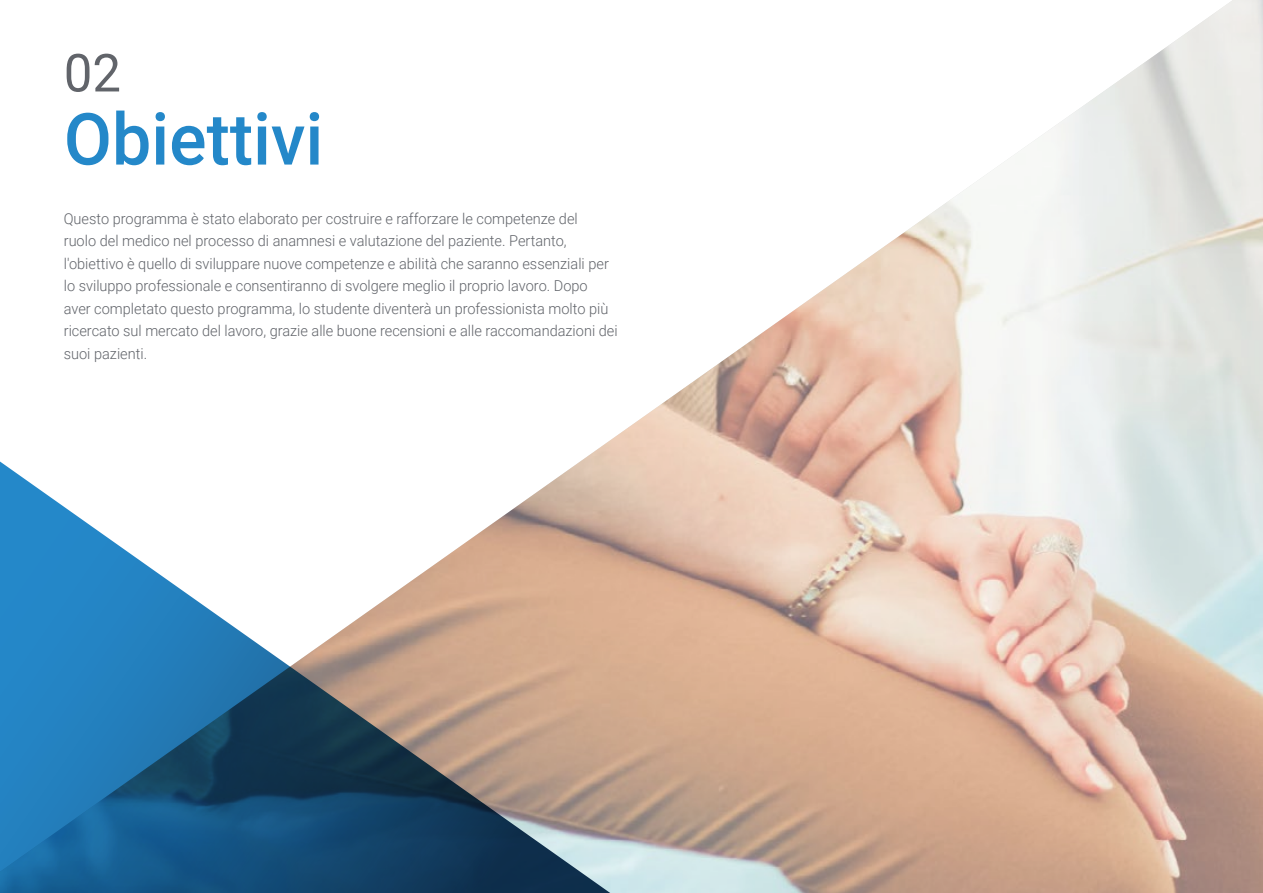
<style>
.page{position:relative;width:1263px;height:893px;background:#fff}
.page>*{position:absolute;margin:0;border:0;box-sizing:border-box;transform-origin:0 0}
.t1{font:500 72px "Roboto";color:#2488c9}
.t2{font:52.5px "Roboto";color:#61646a}
.t3{font:300 15px/22.5px "Roboto";color:#61646a}
</style>
<div class="page">
<img style="left:602px;top:0;width:661px;height:893px">
<svg style="left:0;top:446px;width:640px;height:447px"></svg>
<h2 class="t2" style="left:64px;top:36px;width:59px">02</h2>
<h1 class="t1" style="left:64px;top:89px;width:261px">Obiettivi</h1>
<p class="t3" style="left:64px;top:207px;width:555px">Questo programma è stato elaborato per costruire e rafforzare le competenze del<br>ruolo del medico nel processo di anamnesi e valutazione del paziente. Pertanto, l'obiettivo è quello di sviluppare nuove competenze e abilità che saranno essenziali per lo sviluppo professionale e consentiranno di svolgere meglio il proprio lavoro. Dopo aver completato questo programma, lo studente diventerà un professionista molto più ricercato sul mercato del lavoro, grazie alle buone recensioni e alle raccomandazioni dei suoi pazienti.</p>
</div>
